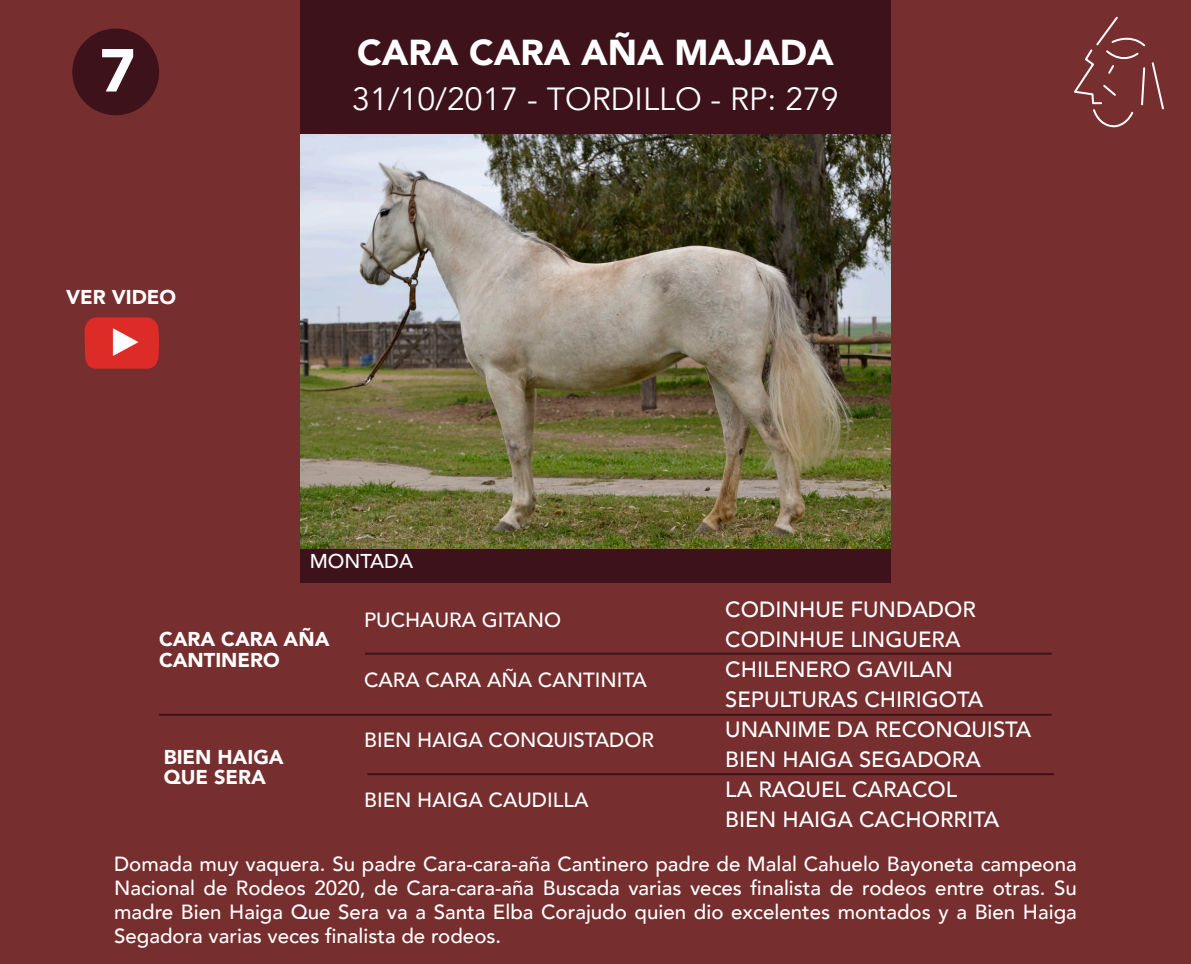
<style>
.page{position:relative;width:1191px;height:964px;background:#762e2f}
.page>*{position:absolute;margin:0;border:0;box-sizing:border-box;transform-origin:0 0}
.t1{font:900 60px "Avenir";color:#fff}
.t2{font:900 36px "Avenir";color:#fff}
.t3{font:32px "Avenir";color:#fff}
.t4{font:500 22px "Avenir";color:#fff}
.t5{font:500 20.4px/24px "Avenir";color:#fff;text-align:justify}
.t6{font:900 20px/20.4px "Avenir";color:#fff}
.t7{font:500 20px "Avenir";color:#fff}
</style>
<div class="page">
<div style="left:72px;top:29px;width:87px;height:86px;background:#3d121b;border-radius:50%"></div>
<svg style="left:1074px;top:16px;width:90px;height:112px"></svg>
<img style="left:84px;top:317px;width:75px;height:52px">
<div style="left:300px;top:543px;width:590px;height:40px;background:#3d121b"></div>
<div style="left:300px;top:0;width:590px;height:135px;background:#3d121b"></div>
<img style="left:300px;top:135px;width:590px;height:413px">
<hr style="left:365px;top:653px;width:686px;height:2px;background:#3d121b">
<hr style="left:367px;top:773px;width:687px;height:2px;background:#3d121b">
<hr style="left:159px;top:714px;width:892px;height:2px;background:#3d121b">
<p class="t1" style="left:100px;top:19px;width:37px">7</p>
<p class="t6" style="left:66px;top:286px;width:111px">VER VIDEO</p>
<p class="t2" style="left:357px;top:21px;width:478px">CARA CARA AÑA MAJADA</p>
<p class="t3" style="left:352px;top:80px;width:488px">31/10/2017 - TORDILLO - RP: 279</p>
<p class="t7" style="left:310px;top:544px;width:105px">MONTADA</p>
<p class="t6" style="left:159px;top:628px;width:172px">CARA CARA AÑA<br>CANTINERO</p>
<p class="t6" style="left:164px;top:746px;width:121px">BIEN HAIGA</p>
<p class="t6" style="left:164px;top:767px;width:104px">QUE SERA</p>
<p class="t5" style="left:364px;top:607px;width:198px">PUCHAURA GITANO</p>
<p class="t5" style="left:364px;top:667px;width:284px">CARA CARA AÑA CANTINITA</p>
<p class="t5" style="left:364px;top:727px;width:291px">BIEN HAIGA CONQUISTADOR</p>
<p class="t5" style="left:364px;top:787px;width:226px">BIEN HAIGA CAUDILLA</p>
<p class="t4" style="left:725px;top:590px;width:252px">CODINHUE FUNDADOR</p>
<p class="t4" style="left:725px;top:620px;width:237px">CODINHUE LINGUERA</p>
<p class="t4" style="left:725px;top:650px;width:229px">CHILENERO GAVILAN</p>
<p class="t4" style="left:725px;top:680px;width:259px">SEPULTURAS CHIRIGOTA</p>
<p class="t4" style="left:725px;top:710px;width:307px">UNANIME DA RECONQUISTA</p>
<p class="t4" style="left:725px;top:740px;width:257px">BIEN HAIGA SEGADORA</p>
<p class="t4" style="left:725px;top:770px;width:233px">LA RAQUEL CARACOL</p>
<p class="t4" style="left:725px;top:800px;width:275px">BIEN HAIGA CACHORRITA</p>
<p class="t5" style="left:114px;top:851px;width:964px">Domada muy vaquera. Su padre Cara-cara-aña Cantinero padre de Malal Cahuelo Bayoneta campeona Nacional de Rodeos 2020, de Cara-cara-aña Buscada varias veces finalista de rodeos entre otras. Su madre Bien Haiga Que Sera va a Santa Elba Corajudo quien dio excelentes montados y a Bien Haiga Segadora varias veces finalista de rodeos.</p>
</div>
